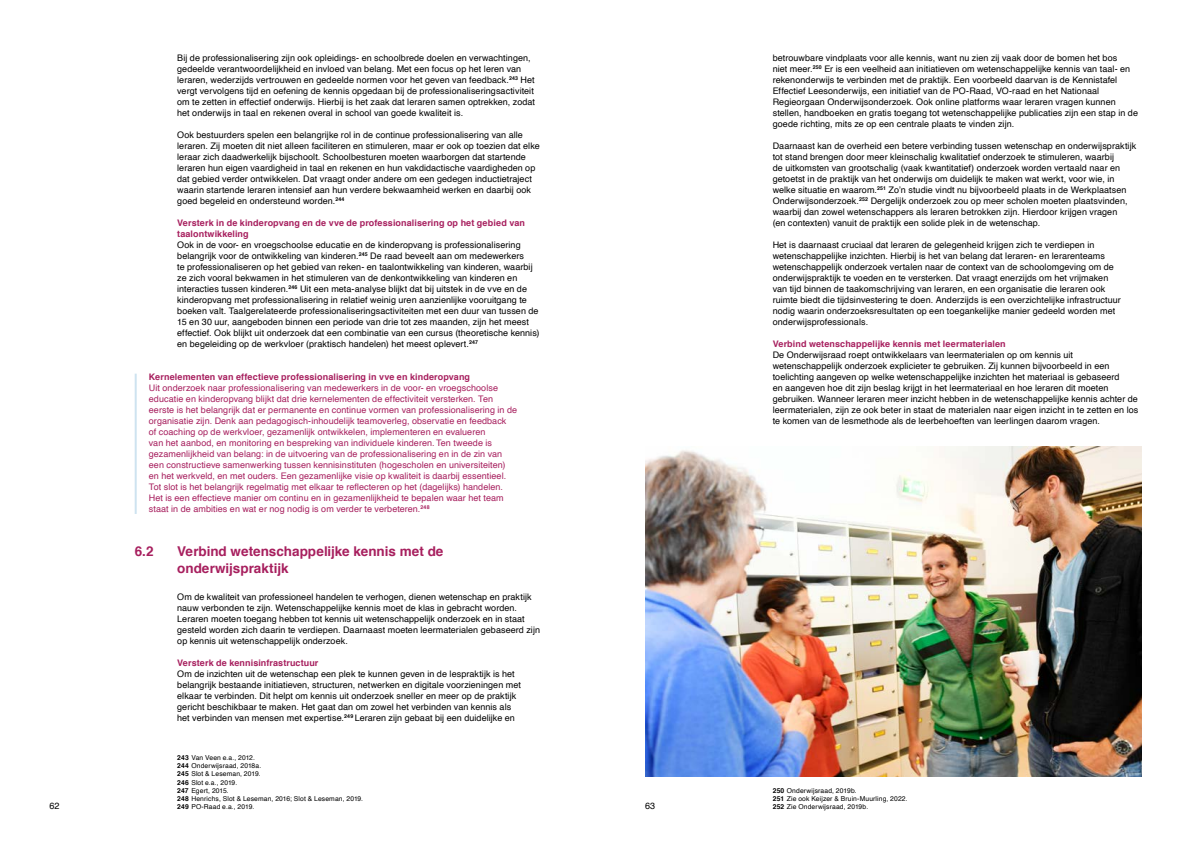
<style>
.page{position:relative;width:1191px;height:842px;background:#fff}
.page>*{position:absolute;margin:0;border:0;box-sizing:border-box;transform-origin:0 0}
.t1{font:700 13.5px/16.2px "Helvetica";color:#a71f5e}
.t2{font:9px/11px "Helvetica";letter-spacing:.01em;color:#000}
.t3{font:9px/11px "Helvetica";letter-spacing:.01em;color:#a71f5e}
.t4{font:700 9px/11px "Helvetica";letter-spacing:.01em;color:#a71f5e}
.t5{font:6.8px/8.2px "Helvetica";letter-spacing:.015em;color:#000}
.s1{font-weight:700}
</style>
<div class="page">
<hr style="left:135px;top:374px;width:2px;height:140px;background:#cee3f0">
<img style="left:645px;top:446px;width:496px;height:330px">
<p class="t2" style="left:177px;top:53px;width:359px">Bij de professionalisering zijn ook opleidings- en schoolbrede doelen en verwachtingen, gedeelde verantwoordelijkheid en invloed van belang. Met een focus op het leren van leraren, wederzijds vertrouwen en gedeelde normen voor het geven van feedback.<sup>243</sup> Het vergt vervolgens tijd en oefening de kennis opgedaan bij de professionaliseringsactiviteit om te zetten in effectief onderwijs. Hierbij is het zaak dat leraren samen optrekken, zodat het onderwijs in taal en rekenen overal in school van goede kwaliteit is.</p>
<p class="t2" style="left:177px;top:130px;width:364px">Ook bestuurders spelen een belangrijke rol in de continue professionalisering van alle leraren. Zij moeten dit niet alleen faciliteren en stimuleren, maar er ook op toezien dat elke leraar zich daadwerkelijk bijschoolt. Schoolbesturen moeten waarborgen dat startende leraren hun eigen vaardigheid in taal en rekenen en hun vakdidactische vaardigheden op dat gebied verder ontwikkelen. Dat vraagt onder andere om een gedegen inductietraject waarin startende leraren intensief aan hun verdere bekwaamheid werken en daarbij ook goed begeleid en ondersteund worden.<sup>244</sup></p>
<p class="t4" style="left:177px;top:218px;width:349px">Versterk in de kinderopvang en de vve de professionalisering op het gebied van taalontwikkeling</p>
<p class="t2" style="left:177px;top:240px;width:364px">Ook in de voor- en vroegschoolse educatie en de kinderopvang is professionalisering belangrijk voor de ontwikkeling van kinderen.<sup>245</sup> De raad beveelt aan om medewerkers<br>te professionaliseren op het gebied van reken- en taalontwikkeling van kinderen, waarbij ze zich vooral bekwamen in het stimuleren van de denkontwikkeling van kinderen en interacties tussen kinderen.<sup>246</sup> Uit een meta-analyse blijkt dat bij uitstek in de vve en de kinderopvang met professionalisering in relatief weinig uren aanzienlijke vooruitgang te boeken valt. Taalgerelateerde professionaliseringsactiviteiten met een duur van tussen de 15 en 30 uur, aangeboden binnen een periode van drie tot zes maanden, zijn het meest effectief. Ook blijkt uit onderzoek dat een combinatie van een cursus (theoretische kennis) en begeleiding op de werkvloer (praktisch handelen) het meest oplevert.<sup>247</sup></p>
<p class="t4" style="left:149px;top:372px;width:323px">Kernelementen van effectieve professionalisering in vve en kinderopvang</p>
<p class="t3" style="left:149px;top:383px;width:370px">Uit onderzoek naar professionalisering van medewerkers in de voor- en vroegschoolse educatie en kinderopvang blijkt dat drie kernelementen de effectiviteit versterken. Ten eerste is het belangrijk dat er permanente en continue vormen van professionalisering in de organisatie zijn. Denk aan pedagogisch-inhoudelijk teamoverleg, observatie en feedback<br>of coaching op de werkvloer, gezamenlijk ontwikkelen, implementeren en evalueren<br>van het aanbod, en monitoring en bespreking van individuele kinderen. Ten tweede is gezamenlijkheid van belang: in de uitvoering van de professionalisering en in de zin van een constructieve samenwerking tussen kennisinstituten (hogescholen en universiteiten) en het werkveld, en met ouders. Een gezamenlijke visie op kwaliteit is daarbij essentieel.<br>Tot slot is het belangrijk regelmatig met elkaar te reflecteren op het (dagelijks) handelen.<br>Het is een effectieve manier om continu en in gezamenlijkheid te bepalen waar het team staat in de ambities en wat er nog nodig is om verder te verbeteren.<sup>248</sup></p>
<h1 class="t1" style="left:135px;top:544px;width:21px">6.2</h1>
<h1 class="t1" style="left:177px;top:544px;width:268px">Verbind wetenschappelijke kennis met de onderwijspraktijk</h1>
<p class="t2" style="left:177px;top:592px;width:364px">Om de kwaliteit van professioneel handelen te verhogen, dienen wetenschap en praktijk nauw verbonden te zijn. Wetenschappelijke kennis moet de klas in gebracht worden.<br>Leraren moeten toegang hebben tot kennis uit wetenschappelijk onderzoek en in staat gesteld worden zich daarin te verdiepen. Daarnaast moeten leermaterialen gebaseerd zijn op kennis uit wetenschappelijk onderzoek.</p>
<p class="t4" style="left:177px;top:658px;width:143px">Versterk de kennisinfrastructuur</p>
<p class="t2" style="left:177px;top:669px;width:345px">Om de inzichten uit de wetenschap een plek te kunnen geven in de lespraktijk is het belangrijk bestaande initiatieven, structuren, netwerken en digitale voorzieningen met elkaar te verbinden. Dit helpt om kennis uit onderzoek sneller en meer op de praktijk gericht beschikbaar te maken. Het gaat dan om zowel het verbinden van kennis als het verbinden van mensen met expertise.<sup>249</sup> Leraren zijn gebaat bij een duidelijke en</p>
<p class="t5" style="left:177px;top:754px;width:187px"><span class="s1">243</span> Van Veen e.a., 2012.<br><span class="s1">244</span> Onderwijsraad, 2018a.<br><span class="s1">245</span> Slot &amp; Leseman, 2019.<br><span class="s1">246</span> Slot e.a., 2019.<br><span class="s1">247</span> Egert, 2015.<br><span class="s1">248</span> Henrichs, Slot &amp; Leseman, 2016; Slot &amp; Leseman, 2019.<br><span class="s1">249</span> PO-Raad e.a., 2019.</p>
<p class="t2" style="left:772px;top:53px;width:367px">betrouwbare vindplaats voor alle kennis, want nu zien zij vaak door de bomen het bos<br>niet meer.<sup>250</sup> Er is een veelheid aan initiatieven om wetenschappelijke kennis van taal- en rekenonderwijs te verbinden met de praktijk. Een voorbeeld daarvan is de Kennistafel Effectief Leesonderwijs, een initiatief van de PO-Raad, VO-raad en het Nationaal Regieorgaan Onderwijsonderzoek. Ook online platforms waar leraren vragen kunnen stellen, handboeken en gratis toegang tot wetenschappelijke publicaties zijn een stap in de goede richting, mits ze op een centrale plaats te vinden zijn.</p>
<p class="t2" style="left:772px;top:141px;width:365px">Daarnaast kan de overheid een betere verbinding tussen wetenschap en onderwijspraktijk tot stand brengen door meer kleinschalig kwalitatief onderzoek te stimuleren, waarbij<br>de uitkomsten van grootschalig (vaak kwantitatief) onderzoek worden vertaald naar en getoetst in de praktijk van het onderwijs om duidelijk te maken wat werkt, voor wie, in welke situatie en waarom.<sup>251</sup> Zo’n studie vindt nu bijvoorbeeld plaats in de Werkplaatsen Onderwijsonderzoek.<sup>252</sup> Dergelijk onderzoek zou op meer scholen moeten plaatsvinden, waarbij dan zowel wetenschappers als leraren betrokken zijn. Hierdoor krijgen vragen<br>(en contexten) vanuit de praktijk een solide plek in de wetenschap.</p>
<p class="t2" style="left:772px;top:240px;width:349px">Het is daarnaast cruciaal dat leraren de gelegenheid krijgen zich te verdiepen in wetenschappelijke inzichten. Hierbij is het van belang dat leraren- en lerarenteams wetenschappelijk onderzoek vertalen naar de context van de schoolomgeving om de onderwijspraktijk te voeden en te versterken. Dat vraagt enerzijds om het vrijmaken van tijd binnen de taakomschrijving van leraren, en een organisatie die leraren ook ruimte biedt die tijdsinvestering te doen. Anderzijds is een overzichtelijke infrastructuur nodig waarin onderzoeksresultaten op een toegankelijke manier gedeeld worden met onderwijsprofessionals.</p>
<p class="t4" style="left:772px;top:339px;width:235px">Verbind wetenschappelijke kennis met leermaterialen</p>
<p class="t2" style="left:772px;top:350px;width:367px">De Onderwijsraad roept ontwikkelaars van leermaterialen op om kennis uit wetenschappelijk onderzoek explicieter te gebruiken. Zij kunnen bijvoorbeeld in een toelichting aangeven op welke wetenschappelijke inzichten het materiaal is gebaseerd<br>en aangeven hoe dit zijn beslag krijgt in het leermateriaal en hoe leraren dit moeten gebruiken. Wanneer leraren meer inzicht hebben in de wetenschappelijke kennis achter de leermaterialen, zijn ze ook beter in staat de materialen naar eigen inzicht in te zetten en los te komen van de lesmethode als de leerbehoeften van leerlingen daarom vragen.</p>
<p class="t5" style="left:772px;top:787px;width:136px"><span class="s1">250</span> Onderwijsraad, 2019b.<br><span class="s1">251</span> Zie ook Keijzer &amp; Bruin-Muurling, 2022.</p>
<p class="t2" style="left:50px;top:801px;width:12px">62</p>
<p class="t2" style="left:645px;top:801px;width:12px">63</p>
<p class="t5" style="left:772px;top:803px;width:97px"><span class="s1">252</span> Zie Onderwijsraad, 2019b.</p>
</div>
